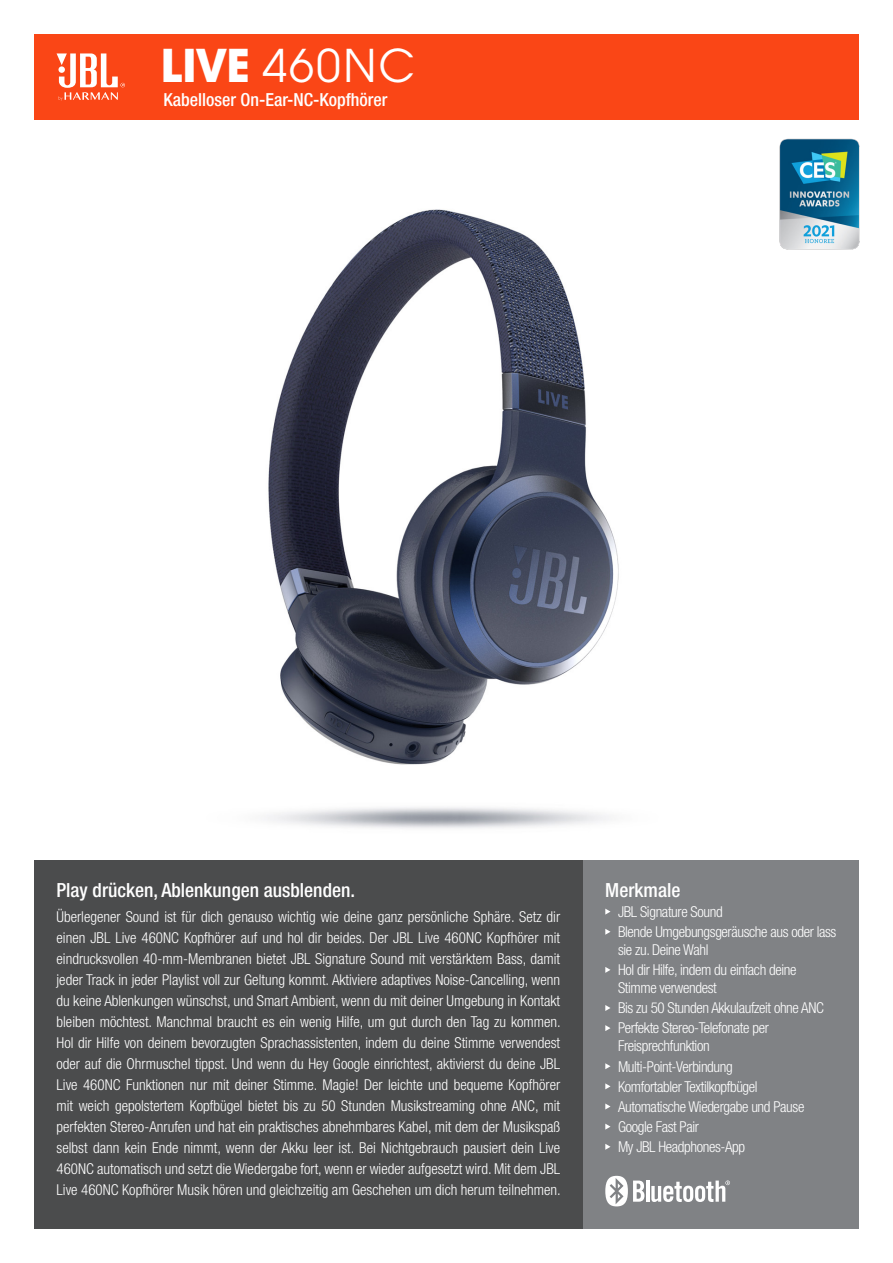
<style>
.page{position:relative;width:893px;height:1263px;background:#fff}
.page>*{position:absolute;margin:0;border:0;box-sizing:border-box;transform-origin:0 0}
.t1{font:49.8px "Avant Gard Goth EF";letter-spacing:.04em;color:#fff}
.t2{font:500 condensed 19.5px "Helvetica Neue LT Pro";color:#fff}
.t3{font:500 condensed 18px "Helvetica Neue LT Pro";color:#fff}
.t4{font:300 condensed 15px/21px "Helvetica Neue LT Pro";letter-spacing:-.025em;color:#fff}
.s1{font-weight:700}
</style>
<div class="page">
<img style="left:266px;top:209px;width:353px;height:620px">
<div style="left:34px;top:34px;width:825px;height:85px;background:#fa4616"></div>
<svg style="left:57px;top:53px;width:68px;height:48px"></svg>
<div style="left:583px;top:860px;width:276px;height:369px;background:#808285"></div>
<svg style="left:605px;top:908px;width:5px;height:7px"></svg>
<svg style="left:605px;top:929px;width:5px;height:6px"></svg>
<svg style="left:605px;top:967px;width:5px;height:6px"></svg>
<svg style="left:605px;top:1005px;width:5px;height:6px"></svg>
<svg style="left:605px;top:1025px;width:5px;height:6px"></svg>
<svg style="left:605px;top:1063px;width:5px;height:6px"></svg>
<svg style="left:605px;top:1083px;width:5px;height:6px"></svg>
<svg style="left:605px;top:1103px;width:5px;height:6px"></svg>
<svg style="left:605px;top:1123px;width:5px;height:7px"></svg>
<svg style="left:605px;top:1144px;width:5px;height:6px"></svg>
<div style="left:34px;top:860px;width:549px;height:369px;background:#4b4c4d"></div>
<svg style="left:605px;top:1176px;width:39px;height:30px"></svg>
<hr style="left:646px;top:1180px;width:3px;height:22px;background:#fff">
<svg style="left:651px;top:1180px;width:79px;height:22px"></svg>
<img style="left:779px;top:138px;width:81px;height:112px">
<p class="t1" style="left:161px;top:37px;width:255px"><span class="s1">LIVE</span> 460NC</p>
<p class="t3" style="left:163px;top:89px;width:225px">Kabelloser On-Ear-NC-Kopfhörer</p>
<p class="t2" style="left:57px;top:878px;width:300px">Play drücken, Ablenkungen ausblenden.</p>
<p class="t4" style="left:57px;top:906px;width:506px;text-align:justify">Überlegener Sound ist für dich genauso wichtig wie deine ganz persönliche Sphäre. Setz dir einen JBL Live 460NC Kopfhörer auf und hol dir beides. Der JBL Live 460NC Kopfhörer mit eindrucksvollen 40-mm-Membranen bietet JBL Signature Sound mit verstärktem Bass, damit jeder Track in jeder Playlist voll zur Geltung kommt. Aktiviere adaptives Noise-Cancelling, wenn du keine Ablenkungen wünschst, und Smart Ambient, wenn du mit deiner Umgebung in Kontakt bleiben möchtest. Manchmal braucht es ein wenig Hilfe, um gut durch den Tag zu kommen.<br>Hol dir Hilfe von deinem bevorzugten Sprachassistenten, indem du deine Stimme verwendest oder auf die Ohrmuschel tippst. Und wenn du Hey Google einrichtest, aktivierst du deine JBL Live 460NC Funktionen nur mit deiner Stimme. Magie! Der leichte und bequeme Kopfhörer mit weich gepolstertem Kopfbügel bietet bis zu 50 Stunden Musikstreaming ohne ANC, mit perfekten Stereo-Anrufen und hat ein praktisches abnehmbares Kabel, mit dem der Musikspaß selbst dann kein Ende nimmt, wenn der Akku leer ist. Bei Nichtgebrauch pausiert dein Live 460NC automatisch und setzt die Wiedergabe fort, wenn er wieder aufgesetzt wird. Mit dem JBL Live 460NC Kopfhörer Musik hören und gleichzeitig am Geschehen um dich herum teilnehmen.</p>
<p class="t2" style="left:605px;top:878px;width:77px">Merkmale</p>
<p class="t4" style="left:618px;top:901px;width:106px">JBL Signature Sound</p>
<p class="t4" style="left:618px;top:922px;width:220px;line-height:18px">Blende Umgebungsgeräusche aus oder lass sie zu. Deine Wahl</p>
<p class="t4" style="left:618px;top:961px;width:180px;line-height:18px">Hol dir Hilfe, indem du einfach deine<br>Stimme verwendest</p>
<p class="t4" style="left:618px;top:997px;width:207px">Bis zu 50 Stunden Akkulaufzeit ohne ANC</p>
<p class="t4" style="left:618px;top:1019px;width:152px;line-height:18px">Perfekte Stereo-Telefonate per<br>Freisprechfunktion</p>
<p class="t4" style="left:618px;top:1055px;width:116px">Multi-Point-Verbindung</p>
<p class="t4" style="left:618px;top:1076px;width:141px">Komfortabler Textilkopfbügel</p>
<p class="t4" style="left:618px;top:1096px;width:188px">Automatische Wiedergabe und Pause</p>
<p class="t4" style="left:618px;top:1116px;width:82px">Google Fast Pair</p>
<p class="t4" style="left:618px;top:1136px;width:129px">My JBL Headphones-App</p>
</div>
